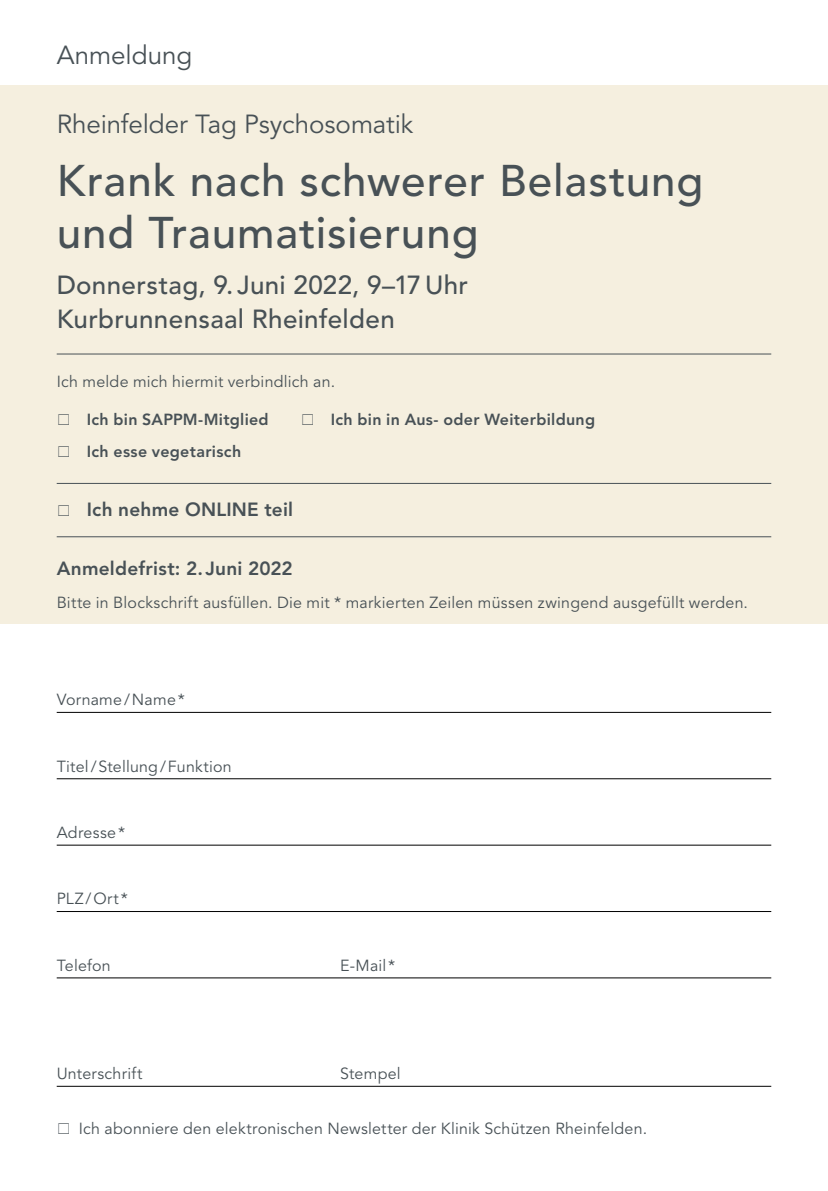
<style>
.page{position:relative;width:828px;height:1191px;background:#fff}
.page>*{position:absolute;margin:0;border:0;box-sizing:border-box;transform-origin:0 0}
.t1{font:500 44px/52px "Avenir LT Std";letter-spacing:.02em;color:#485156}
.t2{font:500 26px/34px "Avenir LT Std";letter-spacing:.015em;color:#485156}
.t3{font:26px "Avenir LT Std";letter-spacing:-.005em;color:#485156}
.t4{font:800 19px "Avenir LT Std";letter-spacing:.015em;color:#485156}
.t5{font:16px "Avenir LT Std";letter-spacing:.015em;color:#485156}
.t6{font:800 16px "Avenir LT Std";letter-spacing:.02em;color:#485156}
</style>
<div class="page">
<div style="left:0;top:85px;width:828px;height:539px;background:#f5efdf"></div>
<hr style="left:57px;top:353px;width:714px;height:1px;background:#485156">
<hr style="left:57px;top:483px;width:714px;height:1px;background:#485156">
<hr style="left:57px;top:536px;width:714px;height:1px;background:#485156">
<hr style="left:57px;top:712px;width:714px;height:1px;background:#000">
<hr style="left:57px;top:778px;width:714px;height:1px;background:#000">
<hr style="left:57px;top:844px;width:714px;height:1px;background:#000">
<hr style="left:57px;top:911px;width:714px;height:1px;background:#000">
<hr style="left:57px;top:977px;width:714px;height:1px;background:#000">
<hr style="left:57px;top:1086px;width:714px;height:1px;background:#000">
<h2 class="t3" style="left:57px;top:40px;width:137px">Anmeldung</h2>
<h2 class="t3" style="left:57px;top:109px;width:358px">Rheinfelder Tag Psychosomatik</h2>
<h1 class="t1" style="left:57px;top:156px;width:648px">Krank nach schwerer Belastung und Traumatisierung</h1>
<h2 class="t2" style="left:57px;top:268px;width:413px">Donnerstag, 9. Juni 2022, 9–17 Uhr<br>Kurbrunnensaal Rheinfelden</h2>
<p class="t5" style="left:57px;top:372px;width:280px">Ich melde mich hiermit verbindlich an.</p>
<p class="t6" style="left:87px;top:410px;width:183px">Ich bin SAPPM-Mitglied</p>
<p class="t6" style="left:331px;top:410px;width:266px">Ich bin in Aus- oder Weiterbildung</p>
<p class="t6" style="left:87px;top:442px;width:156px">Ich esse vegetarisch</p>
<p class="t4" style="left:87px;top:498px;width:208px">Ich nehme ONLINE teil</p>
<p class="t4" style="left:57px;top:557px;width:238px">Anmeldefrist: 2. Juni 2022</p>
<p class="t5" style="left:57px;top:593px;width:693px">Bitte in Blockschrift ausfüllen. Die mit * markierten Zeilen müssen zwingend ausgefüllt werden.</p>
<p class="t5" style="left:57px;top:690px;width:130px">Vorname/Name*</p>
<p class="t5" style="left:57px;top:757px;width:177px">Titel/Stellung/Funktion</p>
<p class="t5" style="left:57px;top:823px;width:70px">Adresse*</p>
<p class="t5" style="left:57px;top:889px;width:73px">PLZ/Ort*</p>
<p class="t5" style="left:57px;top:956px;width:55px">Telefon</p>
<p class="t5" style="left:340px;top:956px;width:57px">E-Mail *</p>
<p class="t5" style="left:57px;top:1064px;width:87px">Unterschrift</p>
<p class="t5" style="left:340px;top:1064px;width:62px">Stempel</p>
<p class="t5" style="left:79px;top:1119px;width:570px">Ich abonniere den elektronischen Newsletter der Klinik Schützen Rheinfelden.</p>
</div>
